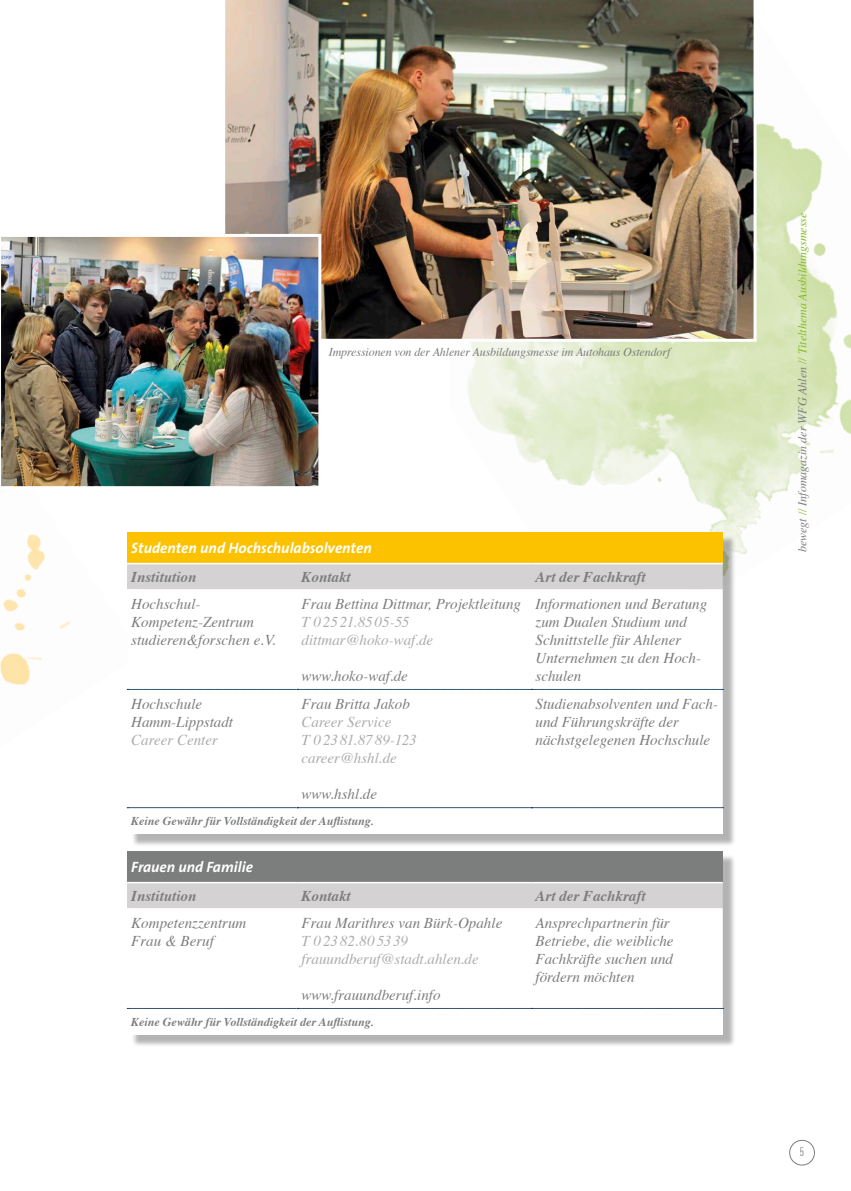
<style>
.page{position:relative;width:851px;height:1191px;background:#fff}
.page>*{position:absolute;margin:0;border:0;box-sizing:border-box;transform-origin:0 0}
.t1{font:italic 15px/18px "Times";color:#7c7d7d}
.t2{font:italic 15px/18px "Times";color:#adacac}
.t3{font:italic 700 15px "Times";color:#7c7d7d}
.t4{font:italic 700 15px "The Sans";color:#fff}
.t5{font:italic 700 12px "Times";color:#7c7d7d}
.t6{font:italic 12px "Times";letter-spacing:-.01em;color:#7c7d7d}
.t7{font:italic 12px "Times";color:#85bb20}
.t8{font:12px "DIN Cond";color:#7c7d7d}
.s1{color:#7c7d7d}
</style>
<div class="page">
<img style="left:468px;top:123px;width:382px;height:432px">
<img style="left:0;top:534px;width:127px;height:156px">
<div style="left:131px;top:535px;width:604px;height:311px;background:#000;opacity:.3"></div>
<div style="left:127px;top:531px;width:595px;height:32px;background:#fcc200"></div>
<div style="left:127px;top:564px;width:595px;height:25px;background:#d5d2d3"></div>
<svg style="left:127px;top:589px;width:595px;height:218px"></svg>
<div style="left:127px;top:807px;width:595px;height:26px;background:#fff"></div>
<svg style="left:127px;top:689px;width:596px;height:1px"></svg>
<svg style="left:127px;top:807px;width:596px;height:1px"></svg>
<hr style="left:127px;top:563px;width:170px;height:1px;background:#fff">
<hr style="left:297px;top:563px;width:234px;height:1px;background:#fff">
<hr style="left:531px;top:563px;width:191px;height:1px;background:#fff">
<div style="left:131px;top:854px;width:604px;height:193px;background:#000;opacity:.3"></div>
<div style="left:127px;top:850px;width:595px;height:32px;background:#7c7d7d"></div>
<div style="left:127px;top:883px;width:595px;height:25px;background:#d5d2d3"></div>
<svg style="left:127px;top:908px;width:595px;height:100px"></svg>
<div style="left:127px;top:1008px;width:595px;height:26px;background:#fff"></div>
<svg style="left:127px;top:1008px;width:596px;height:1px"></svg>
<hr style="left:127px;top:882px;width:170px;height:1px;background:#fff">
<hr style="left:297px;top:882px;width:234px;height:1px;background:#fff">
<hr style="left:531px;top:882px;width:191px;height:1px;background:#fff">
<img style="left:225px;top:0;width:531px;height:342px">
<img style="left:1px;top:234px;width:320px;height:253px">
<div style="left:789px;top:1140px;width:25px;height:25px;border:1px solid #7c7d7d;border-radius:50%"></div>
<p class="t6" style="left:329px;top:341px;width:343px">Impressionen von der Ahlener Ausbildungsmesse im Autohaus Ostendorf</p>
<p class="t4" style="left:131px;top:535px;width:242px">Studenten und Hochschulabsolventen</p>
<p class="t3" style="left:131px;top:563px;width:67px">Institution</p>
<p class="t3" style="left:301px;top:563px;width:51px">Kontakt</p>
<p class="t3" style="left:535px;top:563px;width:112px">Art der Fachkraft</p>
<p class="t1" style="left:131px;top:593px;width:146px">Hochschul-<br>Kompetenz-Zentrum studieren&amp;forschen e.V.</p>
<p class="t1" style="left:301px;top:593px;width:221px">Frau Bettina Dittmar, Projektleitung</p>
<p class="t1" style="left:535px;top:593px;width:173px">Informationen und Beratung zum Dualen Studium und<br>Schnittstelle für Ahlener<br>Unternehmen zu den Hoch&shy;schulen</p>
<p class="t2" style="left:301px;top:611px;width:133px">T 02521.85 05-55 dittmar@hoko-waf.de</p>
<p class="t1" style="left:301px;top:665px;width:108px">www.hoko-waf.de</p>
<p class="t1" style="left:131px;top:694px;width:103px">Hochschule<br>Hamm-Lippstadt</p>
<p class="t2" style="left:131px;top:730px;width:88px">Career Center</p>
<p class="t1" style="left:301px;top:694px;width:110px">Frau Britta Jakob</p>
<p class="t2" style="left:301px;top:712px;width:117px">Career Service<br>T 0 2381.87 89-123 career@hshl.de</p>
<p class="t1" style="left:301px;top:784px;width:77px">www.hshl.de</p>
<p class="t1" style="left:535px;top:694px;width:184px">Studienabsolventen und Fach&shy;und Führungskräfte der nächstgelegenen Hochschule</p>
<p class="t5" style="left:131px;top:810px;width:244px">Keine Gewähr für Vollständigkeit der Auflistung.</p>
<p class="t4" style="left:131px;top:854px;width:123px">Frauen und Familie</p>
<p class="t3" style="left:131px;top:882px;width:67px">Institution</p>
<p class="t3" style="left:301px;top:882px;width:51px">Kontakt</p>
<p class="t3" style="left:535px;top:882px;width:112px">Art der Fachkraft</p>
<p class="t1" style="left:131px;top:912px;width:116px">Kompetenzzentrum<br>Frau &amp; Beruf</p>
<p class="t1" style="left:301px;top:912px;width:202px">Frau Marithres van Bürk-Opahle</p>
<p class="t1" style="left:535px;top:912px;width:139px">Ansprechpartnerin für<br>Betriebe, die weibliche<br>Fachkräfte suchen und fördern möchten</p>
<p class="t2" style="left:301px;top:930px;width:179px">T 02382.805339 frauundberuf@stadt.ahlen.de</p>
<p class="t1" style="left:301px;top:984px;width:140px">www.frauundberuf.info</p>
<p class="t5" style="left:131px;top:1010px;width:244px">Keine Gewähr für Vollständigkeit der Auflistung.</p>
<p class="t7" style="left:791px;top:552px;width:341px;rotate:-90deg"><span class="s1">bewegt</span> // <span class="s1">Infomagazin der WFG Ahlen</span> // Titelthema Ausbildungsmesse</p>
<p class="t8" style="left:799px;top:1145px;width:6px">5</p>
</div>
